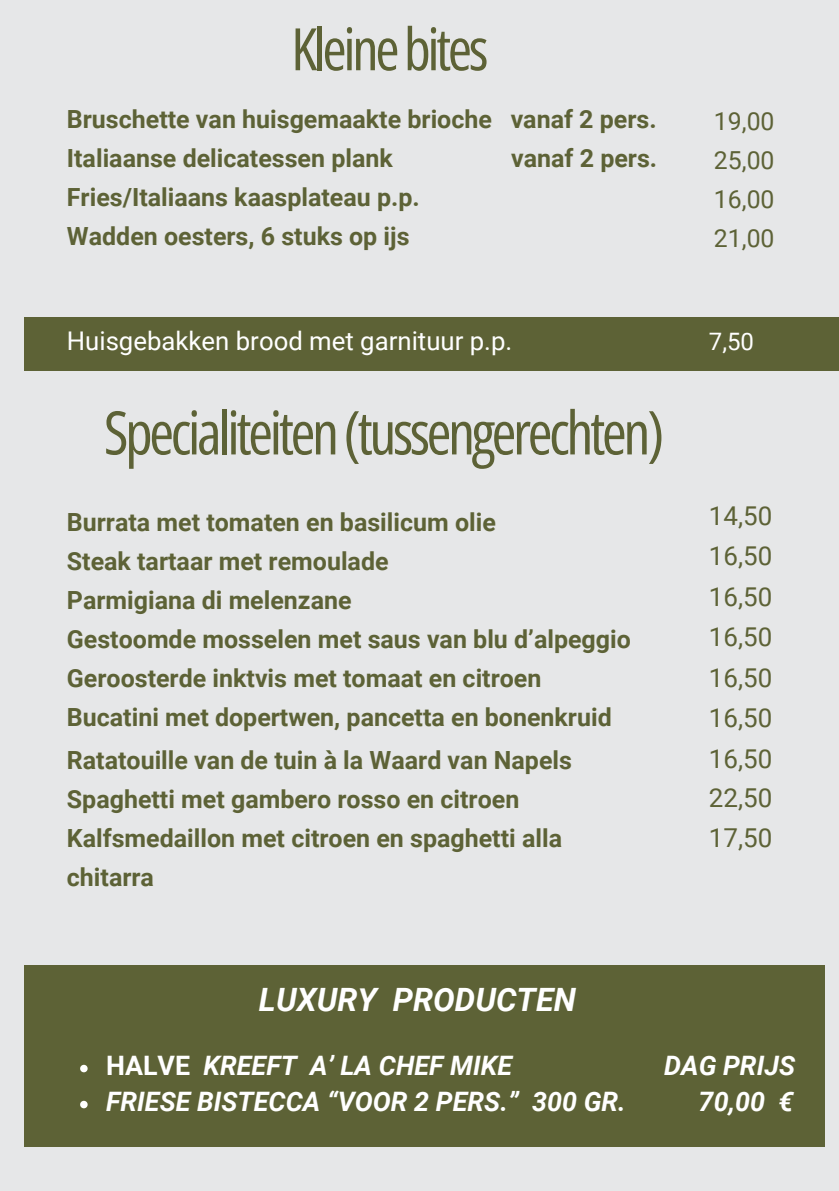
<style>
.page{position:relative;width:839px;height:1191px;background:#fff}
.page>*{position:absolute;margin:0;border:0;box-sizing:border-box;transform-origin:0 0}
.t1{font:60px "Open Sans Condensed";letter-spacing:-.055em;color:#5d6236}
.t2{font:58.6px "Open Sans Condensed";letter-spacing:-.055em;color:#5d6236}
.t3{font:italic 700 32.2px "Roboto";color:#fff}
.t4{font:italic 700 26.8px "Roboto";color:#fff}
.t5{font:26px/40.4px "Roboto";color:#5d6236;text-align:justify}
.t6{font:25.8px "Roboto";color:#fff}
.t7{font:700 25px/39px "Roboto";color:#5d6236}
.t8{font:24.8px/38.8px "Roboto";color:#5d6236;text-align:justify}
.t9{font:24px "Roboto";color:#fff}
.s1{font-style:normal}
</style>
<div class="page">
<div style="left:0;top:0;width:838px;height:1191px;background:#e6e7e8"></div>
<div style="left:24px;top:317px;width:814px;height:53px;background:#5d6236"></div>
<div style="left:24px;top:966px;width:800px;height:181px;background:#5d6236"></div>
<svg style="left:80px;top:1065px;width:8px;height:7px"></svg>
<svg style="left:80px;top:1101px;width:8px;height:7px"></svg>
<h1 class="t2" style="left:291px;top:8px;width:199px">Kleinebites</h1>
<h1 class="t7" style="left:67px;top:100px;width:591px">Bruschette van huisgemaakte brioche vanaf 2 pers.<br>Italiaanse delicatessen plank</h1>
<h1 class="t7" style="left:511px;top:139px;width:147px">vanaf 2 pers.</h1>
<h1 class="t7" style="left:67px;top:178px;width:354px">Fries/Italiaans kaasplateau p.p.<br>Wadden oesters, 6 stuks op ijs</h1>
<h3 class="t6" style="left:67px;top:326px;width:447px">Huisgebakken brood met garnituur p.p.</h3>
<h3 class="t1" style="left:104px;top:390px;width:562px">Specialiteiten(tussengerechten)</h3>
<h3 class="t7" style="left:67px;top:503px;width:565px">Burrata met tomaten en basilicum olie<br>Steak tartaar met remoulade<br>Parmigiana di melenzane<br>Gestoomde mosselen met saus van blu d’alpeggio Geroosterde inktvis met tomaat en citroen Bucatini met dopertwen, pancetta en bonenkruid</h3>
<p class="t7" style="left:67px;top:741px;width:506px">Ratatouille van de tuin à la Waard van Napels Spaghetti met gambero rosso en citroen Kalfsmedaillon met citroen en spaghetti alla chitarra</p>
<h4 class="t3" style="left:259px;top:981px;width:318px">LUXURY PRODUCTEN</h4>
<p class="t8" style="left:714px;top:102px;width:62px">19,00<br>25,00<br>16,00<br>21,00</p>
<p class="t9" style="left:709px;top:328px;width:47px">7,50</p>
<h4 class="t5" style="left:709px;top:495px;width:65px">14,50<br>16,50<br>16,50<br>16,50<br>16,50<br>16,50<br>16,50</h4>
<h2 class="t5" style="left:709px;top:778px;width:65px">22,50<br>17,50</h2>
<h4 class="t4" style="left:106px;top:1050px;width:407px"><span class="s1">HALVE</span> KREEFT A’ LA CHEF MIKE</h4>
<h4 class="t4" style="left:664px;top:1050px;width:133px">DAG PRIJS</h4>
<p class="t4" style="left:106px;top:1086px;width:521px">FRIESE BISTECCA “VOOR 2 PERS.” 300 GR.</p>
<p class="t4" style="left:698px;top:1086px;width:96px">70,00 €</p>
</div>
